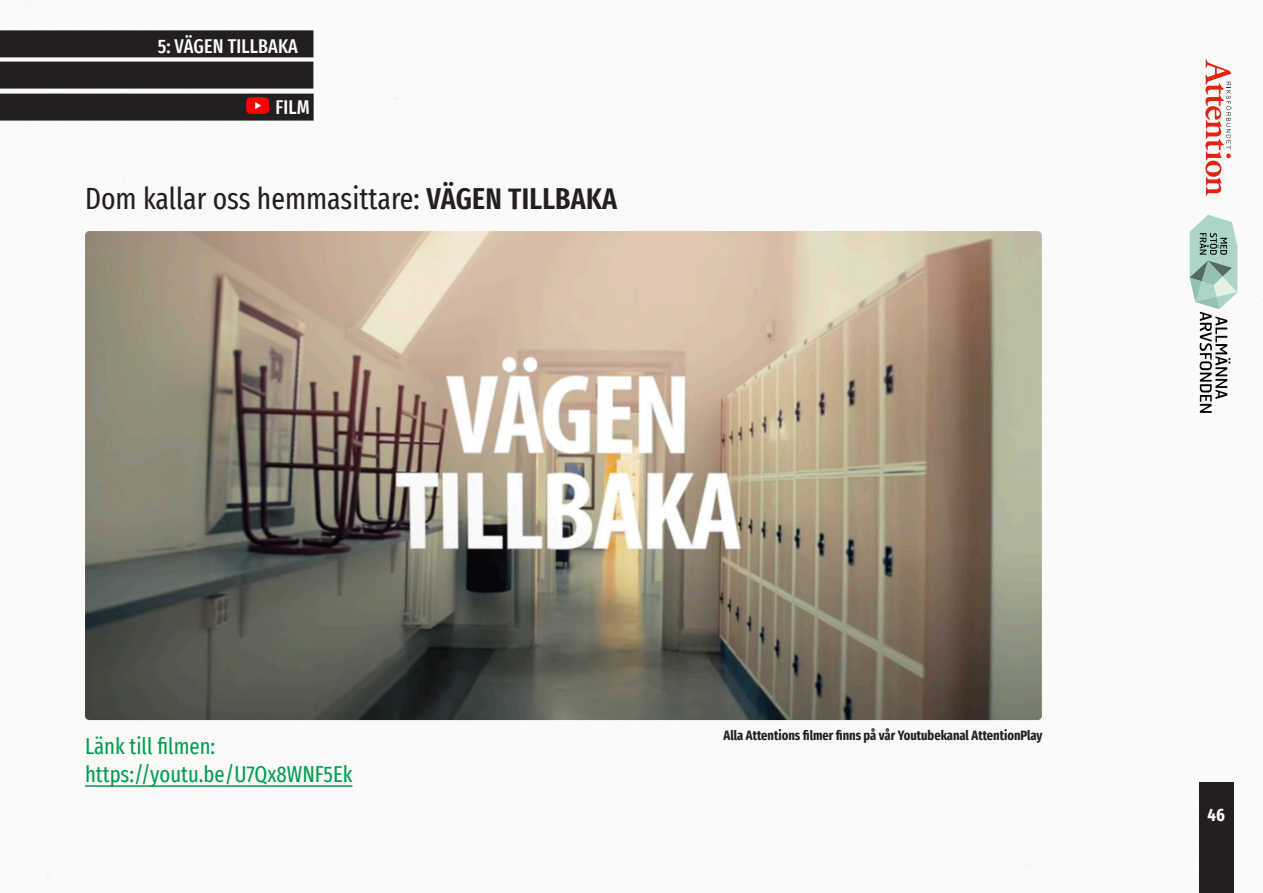
<style>
.page{position:relative;width:1263px;height:893px;background:#fff}
.page>*{position:absolute;margin:0;border:0;box-sizing:border-box;transform-origin:0 0}
.t1{font:extra-condensed 30px "Fira Sans";color:#231f20}
.länk{font:extra-condensed 22.5px "Fira Sans";color:#009d50}
.t2{font:500 extra-condensed 19.5px "Fira Sans";letter-spacing:.01em;color:#fff}
.t3{font:700 extra-condensed 18px "Fira Sans";color:#fff}
.t4{font:700 extra-condensed 13.5px "Fira Sans";color:#231f20}
.s1{font-weight:600}
</style>
<div class="page">
<svg style="left:1205px;top:59px;width:27px;height:137px"></svg>
<div style="left:1199px;top:782px;width:34px;height:111px;background:#231f20"></div>
<svg style="left:1190px;top:215px;width:47px;height:198px"></svg>
<img style="left:85px;top:231px;width:957px;height:489px">
<hr style="left:85px;top:785px;width:267px;height:2px;background:#009d50">
<div style="left:0;top:30px;width:313px;height:27px;background:#231f20"></div>
<div style="left:0;top:62px;width:313px;height:27px;background:#231f20"></div>
<div style="left:0;top:94px;width:314px;height:27px;background:#231f20"></div>
<img style="left:247px;top:98px;width:22px;height:15px">
<p class="t2" style="left:158px;top:31px;width:142px">5: VÄGEN TILLBAKA</p>
<p class="t2" style="left:276px;top:92px;width:36px">FILM</p>
<p class="t1" style="left:85px;top:176px;width:534px">Dom kallar oss hemmasittare: <span class="s1">VÄGEN TILLBAKA</span></p>
<p class="länk" style="left:85px;top:729px;width:132px">Länk till filmen:</p>
<p class="länk" style="left:85px;top:757px;width:269px">https://youtu.be/U7Qx8WNF5Ek</p>
<p class="t4" style="left:724px;top:724px;width:320px">Alla Attentions filmer finns på vår Youtubekanal AttentionPlay</p>
<h3 class="t3" style="left:1207px;top:799px;width:19px">46</h3>
</div>
